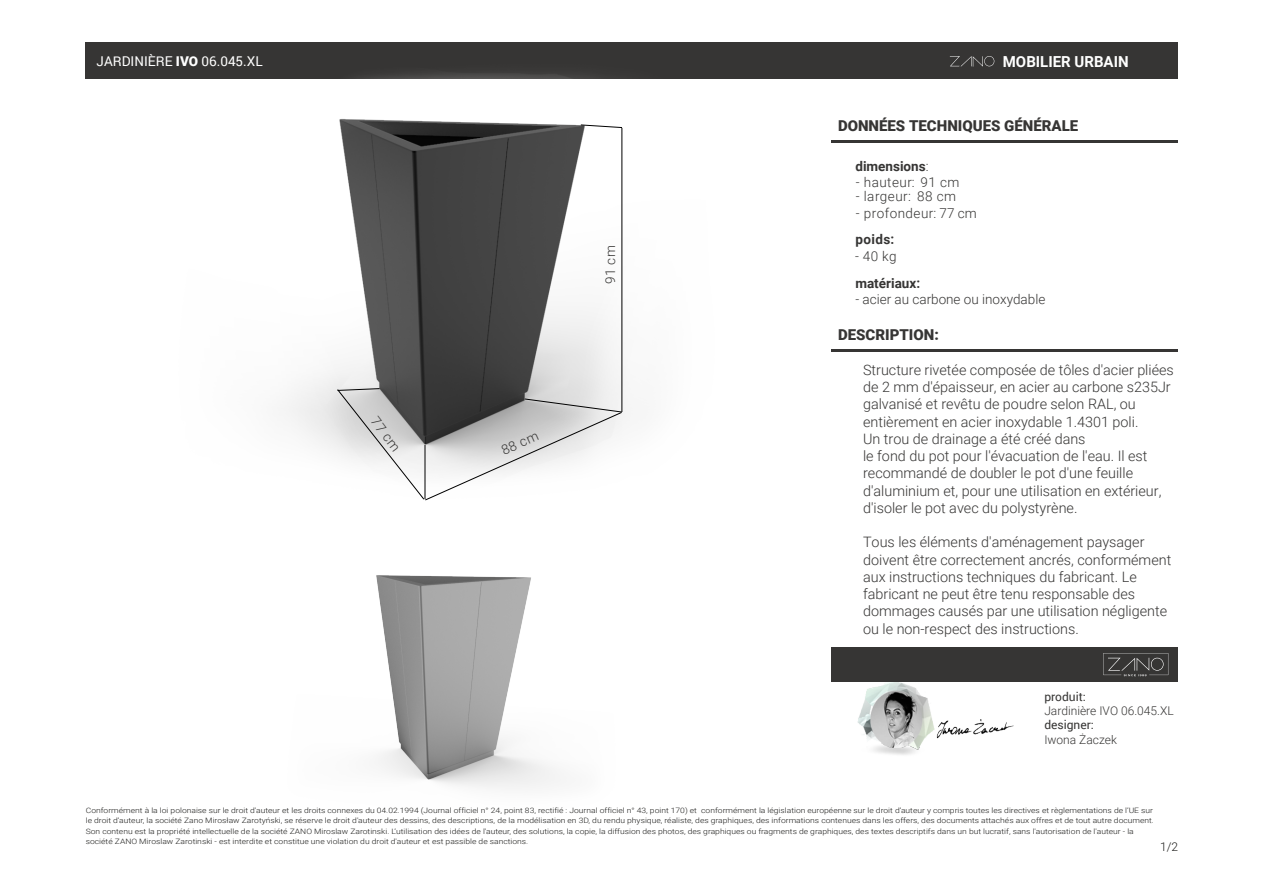
<style>
.page{position:relative;width:1263px;height:893px;background:#fff}
.page>*{position:absolute;margin:0;border:0;box-sizing:border-box;transform-origin:0 0}
.t1{font:700 15.15px "Roboto";color:#fff}
.t2{font:900 15px "Roboto";color:#363534}
.t3{font:300 14.4px/17.2px "Roboto";color:#363534}
.t4{font:300 13.5px "Roboto";letter-spacing:.035em;color:#363534}
.t5{font:700 13.5px "Roboto";color:#363534}
.t6{font:300 13.5px "Roboto";color:#363534}
.t7{font:13.5px "Roboto";color:#fff}
.t8{font:300 12px "Roboto";color:#363534}
.t9{font:12px "Roboto";color:#363534}
.t10{font:300 12px "Roboto";color:#1d1d1b}
.t11{font:300 7.35px/10.5px "Roboto";color:#1d1d1b;scale:1.15 1}
.s1{font-weight:900}
.s2{font-weight:300}
</style>
<div class="page">
<div style="left:85px;top:44px;width:1093px;height:34px;background:#363534"></div>
<svg style="left:950px;top:56px;width:44px;height:11px"></svg>
<img style="left:857px;top:682px;width:157px;height:73px">
<hr style="left:831px;top:141px;width:346px;height:2px;background:#363534">
<hr style="left:831px;top:349px;width:346px;height:2px;background:#363534">
<div style="left:831px;top:648px;width:347px;height:34px;background:#363534"></div>
<svg style="left:1103px;top:653px;width:65px;height:23px"></svg>
<img style="left:85px;top:42px;width:694px;height:410px">
<img style="left:376px;top:575px;width:185px;height:214px">
<svg style="left:580px;top:124px;width:43px;height:4px"></svg>
<hr style="left:621px;top:128px;width:1px;height:284px;background:#000">
<svg style="left:336px;top:388px;width:287px;height:113px"></svg>
<h3 class="t7" style="left:97px;top:52px;width:168px">JARDINIÈRE <span class="s1">IVO</span> 06.045.XL</h3>
<h1 class="t1" style="left:1016px;top:49px;width:144px">AŁA ARCHITEKTURA</h1>
<h1 class="t1" style="left:1003px;top:51px;width:127px">MOBILIER URBAIN</h1>
<h3 class="t4" style="left:382px;top:413px;width:40px;rotate:53deg">77 cm</h3>
<h3 class="t4" style="left:498px;top:442px;width:40px;rotate:-24deg">88 cm</h3>
<h3 class="t4" style="left:601px;top:284px;width:40px;rotate:-90deg">91 cm</h3>
<h2 class="t2" style="left:838px;top:115px;width:242px">DONNÉES TECHNIQUES GÉNÉRALE</h2>
<h3 class="t5" style="left:855px;top:156px;width:75px">dimensions<span class="s2">:</span></h3>
<h3 class="t4" style="left:856px;top:173px;width:105px">- hauteur: 91 cm</h3>
<h3 class="t4" style="left:856px;top:187px;width:102px">- largeur: 88 cm</h3>
<h3 class="t4" style="left:856px;top:204px;width:122px">- profondeur: 77 cm</h3>
<h3 class="t5" style="left:855px;top:230px;width:40px">poids:</h3>
<h3 class="t5" style="left:855px;top:273px;width:66px">matériaux:</h3>
<h3 class="t6" style="left:855px;top:290px;width:191px">- acier au carbone ou inoxydable</h3>
<h3 class="t4" style="left:855px;top:247px;width:43px">- 40 kg</h3>
<h2 class="t2" style="left:838px;top:324px;width:102px">DESCRIPTION:</h2>
<p class="t3" style="left:863px;top:360px;width:312px">Structure rivetée composée de tôles d'acier pliées de 2 mm d'épaisseur, en acier au carbone s235Jr galvanisé et revêtu de poudre selon RAL, ou entièrement en acier inoxydable 1.4301 poli.<br>Un trou de drainage a été créé dans<br>le fond du pot pour l'évacuation de l'eau. Il est recommandé de doubler le pot d'une feuille d'aluminium et, pour une utilisation en extérieur, d'isoler le pot avec du polystyrène.</p>
<p class="t3" style="left:863px;top:533px;width:310px">Tous les éléments d'aménagement paysager doivent être correctement ancrés, conformément aux instructions techniques du fabricant. Le fabricant ne peut être tenu responsable des dommages causés par une utilisation négligente ou le non-respect des instructions.</p>
<h3 class="t9" style="left:1044px;top:688px;width:43px">produit:</h3>
<h3 class="t8" style="left:1044px;top:702px;width:131px">Jardinière IVO 06.045.XL</h3>
<h3 class="t9" style="left:1044px;top:717px;width:51px">designer:</h3>
<h3 class="t8" style="left:1044px;top:731px;width:74px">Iwona Żaczek</h3>
<p class="t11" style="left:86px;top:804px;width:930px">Conformément à la loi polonaise sur le droit d'auteur et les droits connexes du 04.02.1994 (Journal officiel n° 24, point 83, rectifié : Journal officiel n° 43, point 170) et conformément la législation européenne sur le droit d’auteur y compris toutes les directives et règlementations de l’UE sur le droit d’auteur, la société Zano Mirosław Zarotyński, se réserve le droit d'auteur des dessins, des descriptions, de la modélisation en 3D, du rendu physique, réaliste, des graphiques, des informations contenues dans les offers, des documents attachés aux offres et de tout autre document.<br>Son contenu est la propriété intellectuelle de la société ZANO Miroslaw Zarotinski. L’utilisation des idées de l'auteur, des solutions, la copie, la diffusion des photos, des graphiques ou fragments de graphiques, des textes descriptifs dans un but lucratif, sans l'autorisation de l'auteur - la société ZANO Miroslaw Zarotinski - est interdite et constitue une violation du droit d'auteur et est passible de sanctions.</p>
<h3 class="t10" style="left:1160px;top:838px;width:20px">1/2</h3>
</div>
